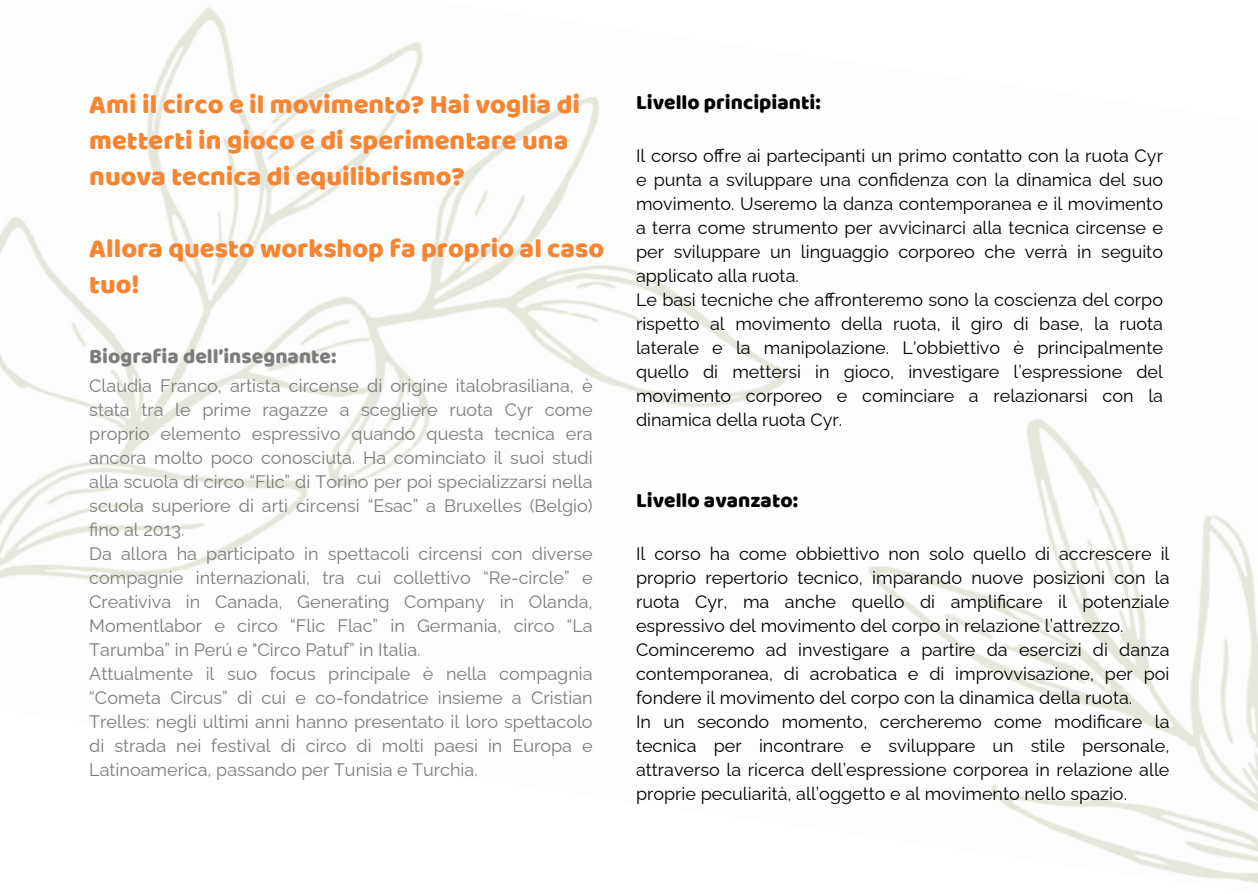
<style>
.page{position:relative;width:1258px;height:894px;background:#fff}
.page>*{position:absolute;margin:0;border:0;box-sizing:border-box;transform-origin:0 0}
.t1{font:27px/36px "Baloo";color:#f78431}
.t2{font:21px "Baloo";color:#000}
.t3{font:21px "Baloo";color:#7c7c7c}
.t4{font:18px/24px "Raleway";color:#000;text-align:justify}
.t5{font:18px/24px "Raleway";color:#7c7c7c;text-align:justify}
</style>
<div class="page">
<img style="left:0;top:7px;width:1258px;height:877px">
<p class="t1" style="left:89px;top:86px;width:492px">Ami il circo e il movimento? Hai voglia di metterti in gioco e di sperimentare una nuova tecnica di equilibrismo?</p>
<p class="t1" style="left:89px;top:230px;width:516px">Allora questo workshop fa proprio al caso tuo!</p>
<p class="t3" style="left:89px;top:343px;width:249px">Biografia dell’insegnante:</p>
<p class="t5" style="left:89px;top:373px;width:505px">Claudia Franco, artista circense di origine italobrasiliana, è stata tra le prime ragazze a scegliere ruota Cyr come proprio elemento espressivo quando questa tecnica era ancora molto poco conosciuta. Ha cominciato il suoi studi alla scuola di circo “Flic” di Torino per poi specializzarsi nella scuola superiore di arti circensi “Esac” a Bruxelles (Belgio) fino al 2013.</p>
<p class="t5" style="left:89px;top:541px;width:505px">Da allora ha participato in spettacoli circensi con diverse compagnie internazionali, tra cui collettivo “Re-circle” e Creativiva in Canada, Generating Company in Olanda, Momentlabor e circo “Flic Flac” in Germania, circo “La Tarumba” in Perú e "Circo Patuf” in Italia.</p>
<p class="t5" style="left:89px;top:661px;width:505px">Attualmente il suo focus principale è nella compagnia “Cometa Circus” di cui e co-fondatrice insieme a Cristian Trelles: negli ultimi anni hanno presentato il loro spettacolo di strada nei festival di circo di molti paesi in Europa e Latinoamerica, passando per Tunisia e Turchia.</p>
<p class="t2" style="left:636px;top:90px;width:186px">Livello principianti:</p>
<p class="t4" style="left:636px;top:143px;width:528px">Il corso offre ai partecipanti un primo contatto con la ruota Cyr e punta a sviluppare una confidenza con la dinamica del suo movimento. Useremo la danza contemporanea e il movimento a terra come strumento per avvicinarci alla tecnica circense e per sviluppare un linguaggio corporeo che verrà in seguito applicato alla ruota.</p>
<p class="t4" style="left:636px;top:287px;width:528px">Le basi tecniche che affronteremo sono la coscienza del corpo rispetto al movimento della ruota, il giro di base, la ruota laterale e la manipolazione. L'obbiettivo è principalmente quello di mettersi in gioco, investigare l’espressione del movimento corporeo e cominciare a relazionarsi con la dinamica della ruota Cyr.</p>
<p class="t2" style="left:636px;top:487px;width:164px">Livello avanzato:</p>
<p class="t4" style="left:636px;top:541px;width:535px">Il corso ha come obbiettivo non solo quello di accrescere il proprio repertorio tecnico, imparando nuove posizioni con la ruota Cyr, ma anche quello di amplificare il potenziale espressivo del movimento del corpo in relazione l’attrezzo.</p>
<p class="t4" style="left:636px;top:637px;width:535px">Cominceremo ad investigare a partire da esercizi di danza contemporanea, di acrobatica e di improvvisazione, per poi fondere il movimento del corpo con la dinamica della ruota.</p>
<p class="t4" style="left:636px;top:709px;width:535px">In un secondo momento, cercheremo come modificare la tecnica per incontrare e sviluppare un stile personale, attraverso la ricerca dell’espressione corporea in relazione alle proprie peculiarità, all’oggetto e al movimento nello spazio.</p>
</div>
